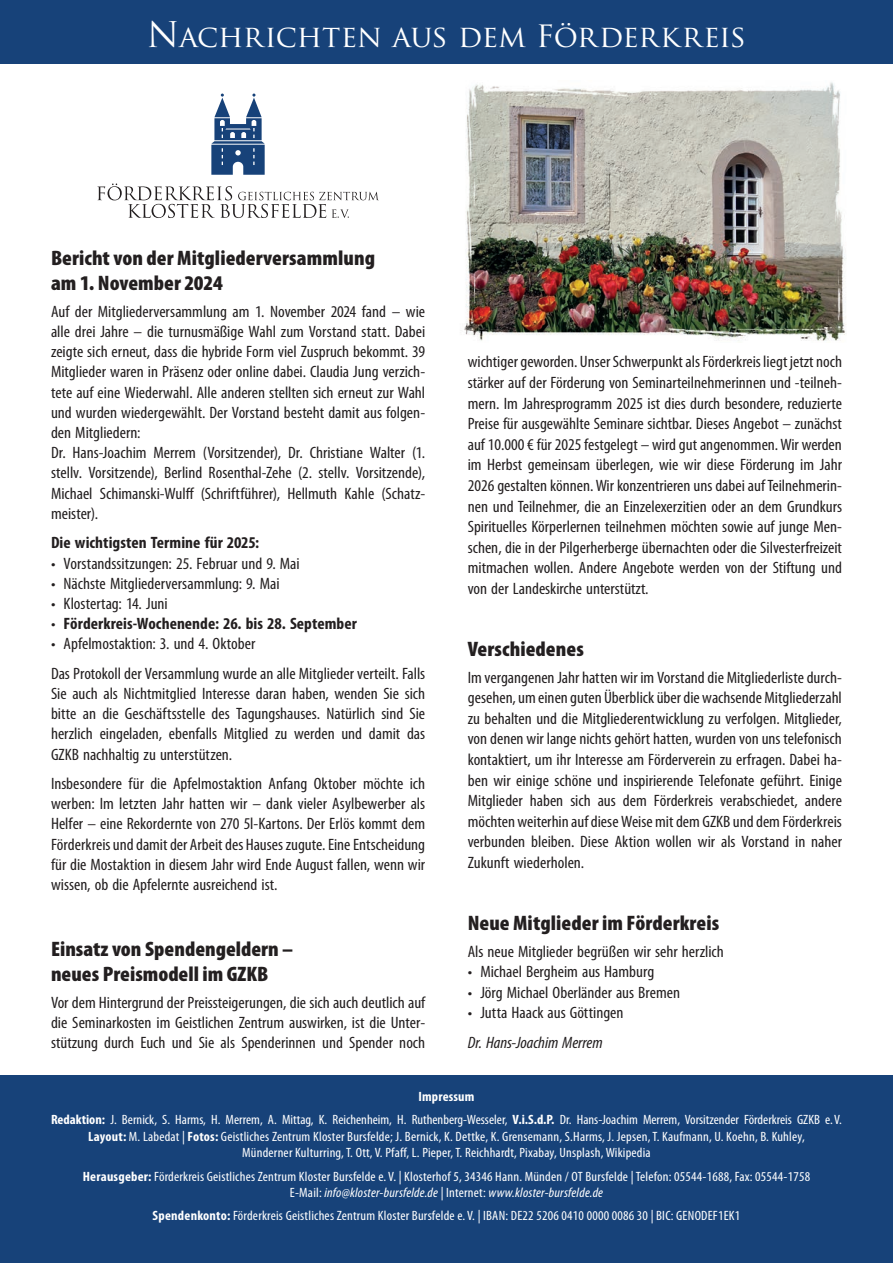
<style>
.page{position:relative;width:893px;height:1263px;background:#fff}
.page>*{position:absolute;margin:0;border:0;box-sizing:border-box;transform-origin:0 0}
.t1{font:30px "Trajan Pro";letter-spacing:-.01em;color:#fff}
.Head{font:900 condensed 21px "Myriad Pro";color:#231f20;scale:1.05 1}
.Text_Brief{font:condensed 16.5px/20.2px "Myriad Pro";color:#231f20;text-align:justify;scale:1.05 1}
.Text_Brief-2{font:700 condensed 16.5px "Myriad Pro";letter-spacing:.005em;color:#231f20;scale:1.05 1}
.Text_Brief-3{font:italic condensed 16.5px "Myriad Pro";color:#231f20;scale:1.05 1}
.t2{font:condensed 13.5px "Myriad Pro";letter-spacing:.015em;color:#fff;scale:1.05 1}
.t3{font:italic condensed 13.5px "Myriad Pro";letter-spacing:.015em;color:#fff;scale:1.05 1}
.t4{font:700 condensed 13.5px "Myriad Pro";letter-spacing:.01em;color:#fff;scale:1.05 1}
.s1{font-size:34.5px}
.s2{font-weight:400}
.s3{font-weight:700}
.s4{font-style:normal}
</style>
<div class="page">
<div style="left:0;top:1076px;width:893px;height:187px;background:#174279"></div>
<div style="left:0;top:0;width:893px;height:64px;background:#174279"></div>
<img style="left:464px;top:82px;width:382px;height:259px">
<svg style="left:211px;top:94px;width:54px;height:81px"></svg>
<svg style="left:97px;top:184px;width:282px;height:34px"></svg>
<p class="t1" style="left:147px;top:17px;width:601px"><span class="s1">N</span>achrichten aus dem Förderkreis</p>
<p class="Head" style="left:51px;top:245px;width:310px">Bericht von der Mitgliederversammlung</p>
<p class="Head" style="left:51px;top:270px;width:165px">am 1. November 2024</p>
<p class="Text_Brief" style="left:51px;top:301px;width:358px">Auf der Mitgliederversammlung am 1. November 2024 fand – wie alle drei Jahre – die turnusmäßige Wahl zum Vorstand statt. Dabei zeigte sich erneut, dass die hybride Form viel Zuspruch bekommt. 39<br>Mitglieder waren in Präsenz oder online dabei. Claudia Jung verzich&shy;tete auf eine Wiederwahl. Alle anderen stellten sich erneut zur Wahl und wurden wiedergewählt. Der Vorstand besteht damit aus folgen&shy;den Mitgliedern:</p>
<p class="Text_Brief" style="left:51px;top:442px;width:358px">Dr. Hans-Joachim Merrem (Vorsitzender), Dr. Christiane Walter (1. stellv. Vorsitzende), Berlind Rosenthal-Zehe (2. stellv. Vorsitzende), Michael Schimanski-Wulff (Schriftführer), Hellmuth Kahle (Schatz&shy;meister).</p>
<p class="Text_Brief-2" style="left:51px;top:532px;width:200px">Die wichtigsten Termine für 2025:</p>
<p class="Text_Brief" style="left:51px;top:553px;width:238px">• Vorstandssitzungen: 25. Februar und 9. Mai</p>
<p class="Text_Brief" style="left:51px;top:573px;width:219px">• Nächste Mitgliederversammlung: 9. Mai</p>
<p class="Text_Brief" style="left:51px;top:593px;width:113px">• Klostertag: 14. Juni</p>
<p class="Text_Brief-2" style="left:51px;top:613px;width:293px"><span class="s2">•</span> Förderkreis-Wochenende: 26. bis 28. September</p>
<p class="Text_Brief" style="left:51px;top:634px;width:196px">• Apfelmostaktion: 3. und 4. Oktober</p>
<p class="Text_Brief" style="left:51px;top:663px;width:358px">Das Protokoll der Versammlung wurde an alle Mitglieder verteilt. Falls Sie auch als Nichtmitglied Interesse daran haben, wenden Sie sich bitte an die Geschäftsstelle des Tagungshauses. Natürlich sind Sie herzlich eingeladen, ebenfalls Mitglied zu werden und damit das GZKB nachhaltig zu unterstützen.</p>
<p class="Text_Brief" style="left:51px;top:773px;width:358px">Insbesondere für die Apfelmostaktion Anfang Oktober möchte ich werben: Im letzten Jahr hatten wir – dank vieler Asylbewerber als Helfer – eine Rekordernte von 270 5l-Kartons. Der Erlös kommt dem Förderkreis und damit der Arbeit des Hauses zugute. Eine Entscheidung für die Mostaktion in diesem Jahr wird Ende August fallen, wenn wir wissen, ob die Apfelernte ausreichend ist.</p>
<p class="Head" style="left:51px;top:935px;width:232px">Einsatz von Spendengeldern –</p>
<p class="Head" style="left:51px;top:961px;width:208px">neues Preismodell im GZKB</p>
<p class="Text_Brief" style="left:51px;top:992px;width:358px">Vor dem Hintergrund der Preissteigerungen, die sich auch deutlich auf die Seminarkosten im Geistlichen Zentrum auswirken, ist die Unter&shy;stützung durch Euch und Sie als Spenderinnen und Spender noch</p>
<p class="Text_Brief" style="left:468px;top:351px;width:358px">wichtiger geworden. Unser Schwerpunkt als Förderkreis liegt jetzt noch stärker auf der Förderung von Seminarteilnehmerinnen und -teilneh&shy;mern. Im Jahresprogramm 2025 ist dies durch besondere, reduzierte Preise für ausgewählte Seminare sichtbar. Dieses Angebot – zunächst auf 10.000 € für 2025 festgelegt – wird gut angenommen. Wir werden im Herbst gemeinsam überlegen, wie wir diese Förderung im Jahr 2026 gestalten können. Wir konzentrieren uns dabei auf Teilnehmerin&shy;nen und Teilnehmer, die an Einzelexerzitien oder an dem Grundkurs Spirituelles Körperlernen teilnehmen möchten sowie auf junge Men&shy;schen, die in der Pilgerherberge übernachten oder die Silvesterfreizeit mitmachen wollen. Andere Angebote werden von der Stiftung und von der Landeskirche unterstützt.</p>
<p class="Head" style="left:468px;top:635px;width:112px">Verschiedenes</p>
<p class="Text_Brief" style="left:468px;top:667px;width:358px">Im vergangenen Jahr hatten wir im Vorstand die Mitgliederliste durch&shy;gesehen, um einen guten Überblick über die wachsende Mitgliederzahl zu behalten und die Mitgliederentwicklung zu verfolgen. Mitglieder, von denen wir lange nichts gehört hatten, wurden von uns telefonisch kontaktiert, um ihr Interesse am Förderverein zu erfragen. Dabei ha&shy;ben wir einige schöne und inspirierende Telefonate geführt. Einige Mitglieder haben sich aus dem Förderkreis verabschiedet, andere möchten weiterhin auf diese Weise mit dem GZKB und dem Förderkreis verbunden bleiben. Diese Aktion wollen wir als Vorstand in naher Zukunft wiederholen.</p>
<p class="Head" style="left:468px;top:909px;width:241px">Neue Mitglieder im Förderkreis</p>
<p class="Text_Brief" style="left:468px;top:941px;width:245px">Als neue Mitglieder begrüßen wir sehr herzlich</p>
<p class="Text_Brief" style="left:468px;top:961px;width:179px">• Michael Bergheim aus Hamburg</p>
<p class="Text_Brief" style="left:468px;top:982px;width:204px">• Jörg Michael Oberländer aus Bremen</p>
<p class="Text_Brief" style="left:468px;top:1002px;width:150px">• Jutta Haack aus Göttingen</p>
<p class="Text_Brief-3" style="left:468px;top:1033px;width:130px">Dr. Hans-Joachim Merrem</p>
<p class="t4" style="left:419px;top:1088px;width:55px">Impressum</p>
<p class="t2" style="left:51px;top:1112px;width:755px"><span class="s3">Redaktion:</span> J. Bernick, S. Harms, H. Merrem, A. Mittag, K. Reichenheim, H. Ruthenberg-Wesseler, <span class="s3">V.i.S.d.P.</span> Dr. Hans-Joachim Merrem, Vorsitzender Förderkreis GZKB e.V.</p>
<p class="t2" style="left:88px;top:1128px;width:684px"><span class="s3">Layout:</span> M. Labedat | <span class="s3">Fotos:</span> Geistliches Zentrum Kloster Bursfelde; J. Bernick, K. Dettke, K. Grensemann, S.Harms, J. Jepsen, T. Kaufmann, U. Koehn, B. Kuhley,</p>
<p class="t2" style="left:242px;top:1144px;width:391px">Münderner Kulturring, T. Ott, V. Pfaff, L. Pieper, T. Reichhardt, Pixabay, Unsplash, Wikipedia</p>
<p class="t2" style="left:83px;top:1168px;width:694px"><span class="s3">Herausgeber:</span> Förderkreis Geistliches Zentrum Kloster Bursfelde e.V. | Klosterhof 5, 34346 Hann. Münden / OT Bursfelde | Telefon: 05544-1688, Fax: 05544-1758</p>
<p class="t3" style="left:290px;top:1184px;width:300px"><span class="s4">E-Mail:</span> info@kloster-bursfelde.de <span class="s4">| Internet:</span> www.kloster-bursfelde.de</p>
<p class="t2" style="left:153px;top:1208px;width:561px"><span class="s3">Spendenkonto:</span> Förderkreis Geistliches Zentrum Kloster Bursfelde e.V. | IBAN: DE22 5206 0410 0000 0086 30 | BIC: GENODEF1EK1</p>
</div>
